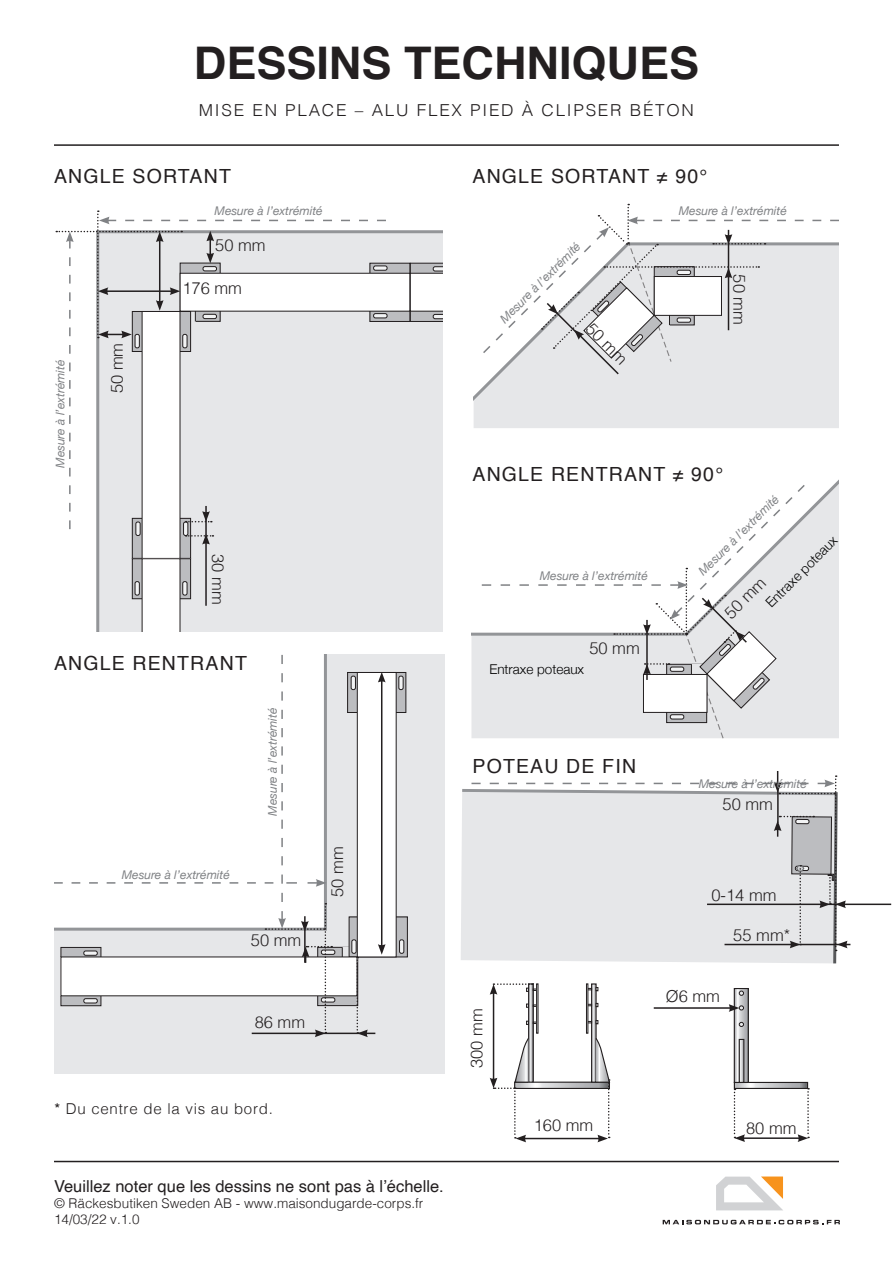
<style>
.page{position:relative;width:893px;height:1263px;background:#fff}
.page>*{position:absolute;margin:0;border:0;box-sizing:border-box;transform-origin:0 0}
.Rubrik_huvud{font:700 45px "Helvetica";color:#231f20}
.Mellanrubrik_-_Frank{font:19.5px "Helvetica";letter-spacing:.06em;color:#231f20}
.Mått{font:300 16.5px "Helvetica";color:#231f20}
.Mått-2{font:16.5px "Helvetica";color:#231f20}
.Underrubrik{font:300 16.5px "Helvetica";letter-spacing:.1em;color:#231f20;scale:1.04 1}
.Mellanrubrik_-_Polen{font:300 15px "Helvetica";letter-spacing:.05em;color:#231f20}
.Mått-3{font:300 13.5px "Helvetica";color:#231f20}
.c_c_text_tyska{font:300 13.5px "Helvetica Neue";color:#000}
.kursiv_liten_text{font:italic 12px "Helvetica Neue";color:#808285}
.s1{font-weight:400}
</style>
<div class="page">
<div style="left:96px;top:230px;width:346px;height:401px;background:#e6e7e9"></div>
<svg style="left:386px;top:265px;width:22px;height:55px"></svg>
<div style="left:370px;top:263px;width:40px;height:59px;border:1px solid #231f20"></div>
<div style="left:373px;top:266px;width:14px;height:4px;border:1px solid #231f20;border-radius:2px"></div>
<div style="left:373px;top:313px;width:14px;height:5px;border:1px solid #231f20;border-radius:2px"></div>
<div style="left:142px;top:311px;width:38px;height:247px;background:#fff"></div>
<div style="left:180px;top:273px;width:230px;height:38px;background:#fff"></div>
<svg style="left:134px;top:560px;width:55px;height:37px"></svg>
<div style="left:132px;top:558px;width:59px;height:41px;border:1px solid #231f20"></div>
<hr style="left:135px;top:582px;width:4px;height:13px;background:#f2f3f4;border-radius:2px">
<div style="left:135px;top:581px;width:5px;height:14px;border:1px solid #231f20;border-radius:2px"></div>
<div style="left:183px;top:581px;width:4px;height:14px;border:1px solid #231f20;border-radius:2px"></div>
<svg style="left:142px;top:558px;width:38px;height:73px"></svg>
<svg style="left:410px;top:263px;width:32px;height:59px"></svg>
<div style="left:474px;top:376px;width:365px;height:50px;background:#e6e7e9"></div>
<div style="left:471px;top:637px;width:368px;height:101px;background:#e6e7e9"></div>
<svg style="left:471px;top:479px;width:368px;height:158px"></svg>
<div style="left:54px;top:929px;width:390px;height:144px;background:#e6e7e9"></div>
<div style="left:327px;top:655px;width:117px;height:315px;background:#e6e7e9"></div>
<svg style="left:332px;top:949px;width:6px;height:55px"></svg>
<div style="left:321px;top:950px;width:14px;height:4px;border:1px solid #231f20;border-radius:2px"></div>
<hr style="left:321px;top:998px;width:14px;height:4px;background:#f2f3f4;border-radius:2px">
<div style="left:321px;top:997px;width:14px;height:5px;border:1px solid #231f20;border-radius:2px"></div>
<svg style="left:351px;top:919px;width:55px;height:36px"></svg>
<div style="left:349px;top:917px;width:59px;height:40px;border:1px solid #231f20"></div>
<div style="left:352px;top:940px;width:4px;height:13px;border:1px solid #231f20;border-radius:2px"></div>
<div style="left:399px;top:940px;width:5px;height:13px;background:#f2f3f4;border-radius:2px"></div>
<div style="left:399px;top:940px;width:5px;height:13px;border:1px solid #231f20;border-radius:2px"></div>
<svg style="left:349px;top:674px;width:55px;height:37px"></svg>
<div style="left:347px;top:672px;width:59px;height:41px;border:1px solid #231f20"></div>
<div style="left:399px;top:676px;width:4px;height:14px;border:1px solid #231f20;border-radius:2px"></div>
<hr style="left:351px;top:676px;width:4px;height:14px;background:#f2f3f4;border-radius:2px">
<div style="left:351px;top:676px;width:5px;height:14px;border:1px solid #231f20;border-radius:2px"></div>
<div style="left:357px;top:672px;width:39px;height:285px;background:#fff"></div>
<div style="left:357px;top:672px;width:39px;height:285px;border:1px solid #231f20"></div>
<svg style="left:530px;top:1083px;width:57px;height:4px"></svg>
<div style="left:514px;top:1081px;width:96px;height:8px;border:1px solid #231f20"></div>
<svg style="left:530px;top:995px;width:2px;height:86px"></svg>
<div style="left:528px;top:983px;width:6px;height:100px;border:1px solid #231f20"></div>
<svg style="left:526px;top:1004px;width:10px;height:4px"></svg>
<svg style="left:526px;top:1021px;width:10px;height:4px"></svg>
<div style="left:586px;top:983px;width:2px;height:50px;border:1px solid #231f20"></div>
<div style="left:536px;top:983px;width:2px;height:50px;border:1px solid #231f20"></div>
<svg style="left:736px;top:1084px;width:70px;height:3px"></svg>
<div style="left:734px;top:1082px;width:74px;height:7px;border:1px solid #231f20"></div>
<svg style="left:736px;top:990px;width:11px;height:91px"></svg>
<div style="left:734px;top:988px;width:15px;height:95px;border:1px solid #231f20"></div>
<svg style="left:739px;top:1022px;width:5px;height:5px"></svg>
<svg style="left:739px;top:991px;width:5px;height:4px"></svg>
<div style="left:739px;top:1039px;width:5px;height:43px;background:#dadbdd"></div>
<div style="left:739px;top:1039px;width:5px;height:44px;border:1px solid #231f20"></div>
<hr style="left:54px;top:1161px;width:785px;height:1px;background:#231f20">
<hr style="left:54px;top:144px;width:785px;height:2px;background:#231f20">
<hr style="left:381px;top:680px;width:1px;height:266px;background:#231f20">
<svg style="left:378px;top:672px;width:8px;height:10px"></svg>
<hr style="left:320px;top:1032px;width:45px;height:2px;background:#231f20">
<hr style="left:843px;top:903px;width:48px;height:2px;background:#231f20">
<svg style="left:338px;top:944px;width:48px;height:93px"></svg>
<svg style="left:461px;top:771px;width:389px;height:192px;background:#e3e3e5"></svg>
<svg style="left:483px;top:204px;width:356px;height:172px"></svg>
<svg style="left:482px;top:483px;width:324px;height:255px"></svg>
<hr style="left:205px;top:542px;width:2px;height:64px;background:#231f20">
<svg style="left:54px;top:655px;width:278px;height:382px"></svg>
<hr style="left:524px;top:1138px;width:76px;height:1px;background:#231f20">
<svg style="left:587px;top:983px;width:24px;height:159px"></svg>
<hr style="left:743px;top:1137px;width:57px;height:2px;background:#231f20">
<svg style="left:798px;top:1088px;width:11px;height:54px"></svg>
<svg style="left:734px;top:1089px;width:11px;height:53px"></svg>
<hr style="left:493px;top:992px;width:1px;height:88px;background:#231f20">
<svg style="left:490px;top:983px;width:47px;height:12px"></svg>
<svg style="left:490px;top:1037px;width:40px;height:105px"></svg>
<hr style="left:654px;top:1007px;width:77px;height:2px;background:#231f20">
<svg style="left:729px;top:1004px;width:15px;height:8px"></svg>
<svg style="left:56px;top:210px;width:330px;height:334px"></svg>
<svg style="left:716px;top:1176px;width:67px;height:34px"></svg>
<svg style="left:663px;top:1220px;width:177px;height:4px"></svg>
<p class="Rubrik_huvud" style="left:194px;top:27px;width:507px">DESSINS TECHNIQUES</p>
<p class="Underrubrik" style="left:199px;top:96px;width:478px">MISE EN PLACE – ALU FLEX PIED À CLIPSER BÉTON</p>
<p class="Mellanrubrik_-_Frank" style="left:54px;top:161px;width:178px">ANGLE SORTANT</p>
<p class="Mellanrubrik_-_Frank" style="left:472px;top:161px;width:236px">ANGLE SORTANT ≠ 90°</p>
<p class="kursiv_liten_text" style="left:52px;top:468px;width:109px;rotate:-90deg">Mesure à l’extrémité</p>
<p class="Mått" style="left:103px;top:393px;width:52px;rotate:-90deg">50 mm</p>
<p class="kursiv_liten_text" style="left:215px;top:202px;width:109px">Mesure à l’extrémité</p>
<p class="kursiv_liten_text" style="left:679px;top:202px;width:109px">Mesure à l’extrémité</p>
<p class="kursiv_liten_text" style="left:496px;top:314px;width:110px;rotate:-45deg">Mesure à l’extrémité</p>
<p class="Mått" style="left:215px;top:231px;width:52px">50 mm</p>
<p class="Mått" style="left:753px;top:274px;width:52px;rotate:90deg">50 mm</p>
<p class="Mått" style="left:182px;top:274px;width:61px">176 mm</p>
<p class="Mått" style="left:599px;top:316px;width:52px;rotate:45deg">50 mm</p>
<p class="Mått" style="left:232px;top:554px;width:52px;rotate:90deg">30 mm</p>
<p class="Mellanrubrik_-_Frank" style="left:472px;top:459px;width:252px">ANGLE RENTRANT ≠ 90°</p>
<p class="kursiv_liten_text" style="left:540px;top:567px;width:109px">Mesure à l’extrémité</p>
<p class="kursiv_liten_text" style="left:694px;top:567px;width:110px;rotate:-45deg">Mesure à l’extrémité</p>
<p class="c_c_text_tyska" style="left:760px;top:597px;width:96px;rotate:-45deg">Entraxe poteaux</p>
<p class="Mått" style="left:717px;top:605px;width:52px;rotate:-45deg">50 mm</p>
<p class="Mellanrubrik_-_Frank" style="left:54px;top:648px;width:194px">ANGLE RENTRANT</p>
<p class="kursiv_liten_text" style="left:264px;top:816px;width:109px;rotate:-90deg">Mesure à l’extrémité</p>
<p class="kursiv_liten_text" style="left:122px;top:866px;width:109px">Mesure à l’extrémité</p>
<p class="Mått" style="left:251px;top:926px;width:52px">50 mm</p>
<p class="Mått" style="left:323px;top:897px;width:52px;rotate:-90deg">50 mm</p>
<p class="Mått" style="left:255px;top:1008px;width:52px">86 mm</p>
<p class="Mellanrubrik_-_Polen" style="left:54px;top:1096px;width:220px"><span class="s1">*</span> Du centre de la vis au bord.</p>
<p class="Mått-2" style="left:54px;top:1173px;width:391px">Veuillez noter que les dessins ne sont pas à l’échelle.</p>
<p class="Mått-3" style="left:54px;top:1192px;width:371px">© Räckesbutiken Sweden AB - www.maisondugarde-corps.fr</p>
<p class="Mått-3" style="left:54px;top:1208px;width:87px">14/03/22 v.1.0</p>
<p class="Mått" style="left:589px;top:634px;width:52px">50 mm</p>
<p class="c_c_text_tyska" style="left:489px;top:658px;width:96px">Entraxe poteaux</p>
<p class="Mellanrubrik_-_Frank" style="left:472px;top:751px;width:165px">POTEAU DE FIN</p>
<p class="Mått" style="left:463px;top:1068px;width:61px;rotate:-90deg">300 mm</p>
<p class="kursiv_liten_text" style="left:699px;top:775px;width:109px">Mesure à l’extrémité</p>
<p class="Mått" style="left:723px;top:790px;width:52px">50 mm</p>
<p class="Mått" style="left:711px;top:880px;width:67px">0-14 mm</p>
<p class="Mått" style="left:733px;top:921px;width:58px">55 mm*</p>
<p class="Mått" style="left:666px;top:982px;width:56px">Ø6 mm</p>
<p class="Mått" style="left:534px;top:1111px;width:61px">160 mm</p>
<p class="Mått" style="left:746px;top:1114px;width:52px">80 mm</p>
</div>
